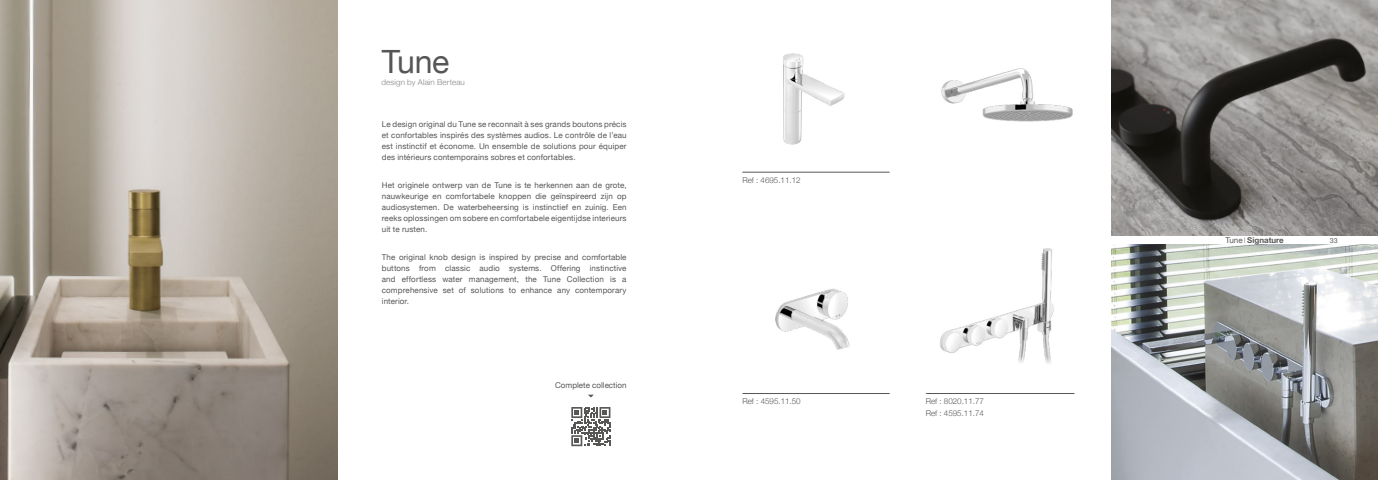
<style>
.page{position:relative;width:1378px;height:480px;background:#fff}
.page>*{position:absolute;margin:0;border:0;box-sizing:border-box;transform-origin:0 0}
.t1{font:32px "Helvetica Neue";color:#565656}
.t2{font:8px/11px "Helvetica Neue";letter-spacing:.015em;color:#565656;text-align:justify}
.t3{font:300 8px/11px "Helvetica Neue";color:#565656}
.t4{font:300 8px "Helvetica Neue";letter-spacing:.015em;color:#858786}
.t5{font:700 8px "Helvetica Neue";color:#565656}
.t6{font:7px "Helvetica Neue";color:#565656}
.t7{font:5.8px "Helvetica Neue";color:#565656}
.s1{font-weight:400}
</style>
<div class="page">
<img style="left:1111px;top:244px;width:267px;height:235px">
<img style="left:1111px;top:0;width:267px;height:235px">
<hr style="left:742px;top:172px;width:147px;height:1px;background:#565656">
<hr style="left:742px;top:393px;width:147px;height:1px;background:#565656">
<hr style="left:926px;top:393px;width:148px;height:1px;background:#565656">
<img style="left:783px;top:53px;width:62px;height:92px">
<img style="left:775px;top:288px;width:75px;height:62px">
<img style="left:940px;top:248px;width:114px;height:116px">
<img style="left:941px;top:68px;width:132px;height:54px">
<img style="left:0;top:0;width:338px;height:479px">
<svg style="left:588px;top:394px;width:6px;height:3px"></svg>
<svg style="left:571px;top:407px;width:40px;height:40px"></svg>
<svg style="left:571px;top:407px;width:39px;height:38px"></svg>
<h1 class="t1" style="left:382px;top:50px;width:69px">Tune</h1>
<p class="t4" style="left:381px;top:79px;width:85px">design by Alain Berteau</p>
<p class="t2" style="left:382px;top:119px;width:246px">Le design original du Tune se reconnait à ses grands boutons précis et confortables inspirés des systèmes audios. Le contrôle de l’eau est instinctif et économe. Un ensemble de solutions pour équiper des intérieurs contemporains sobres et confortables.</p>
<p class="t2" style="left:382px;top:180px;width:246px">Het originele ontwerp van de Tune is te herkennen aan de grote, nauwkeurige en comfortabele knoppen die geïnspireerd zijn op audiosystemen. De waterbeheersing is instinctief en zuinig. Een reeks oplossingen om sobere en comfortabele eigentijdse interieurs uit te rusten.</p>
<p class="t2" style="left:382px;top:252px;width:246px">The original knob design is inspired by precise and comfortable buttons from classic audio systems. Offering instinctive and effortless water management, the Tune Collection is a comprehensive set of solutions to enhance any contemporary interior.</p>
<p class="t2" style="left:555px;top:380px;width:73px">Complete collection</p>
<p class="t3" style="left:742px;top:175px;width:60px">Ref : 4695.11.12</p>
<p class="t3" style="left:742px;top:396px;width:60px">Ref : 4595.11.50</p>
<p class="t3" style="left:925px;top:396px;width:60px">Ref : 8020.11.77<br>Ref : 4595.11.74</p>
<p class="t5" style="left:1225px;top:236px;width:60px"><span class="s1">Tune</span> Signature</p>
<p class="t7" style="left:1244px;top:237px;width:3px">|</p>
<p class="t6" style="left:1330px;top:237px;width:9px">33</p>
</div>
